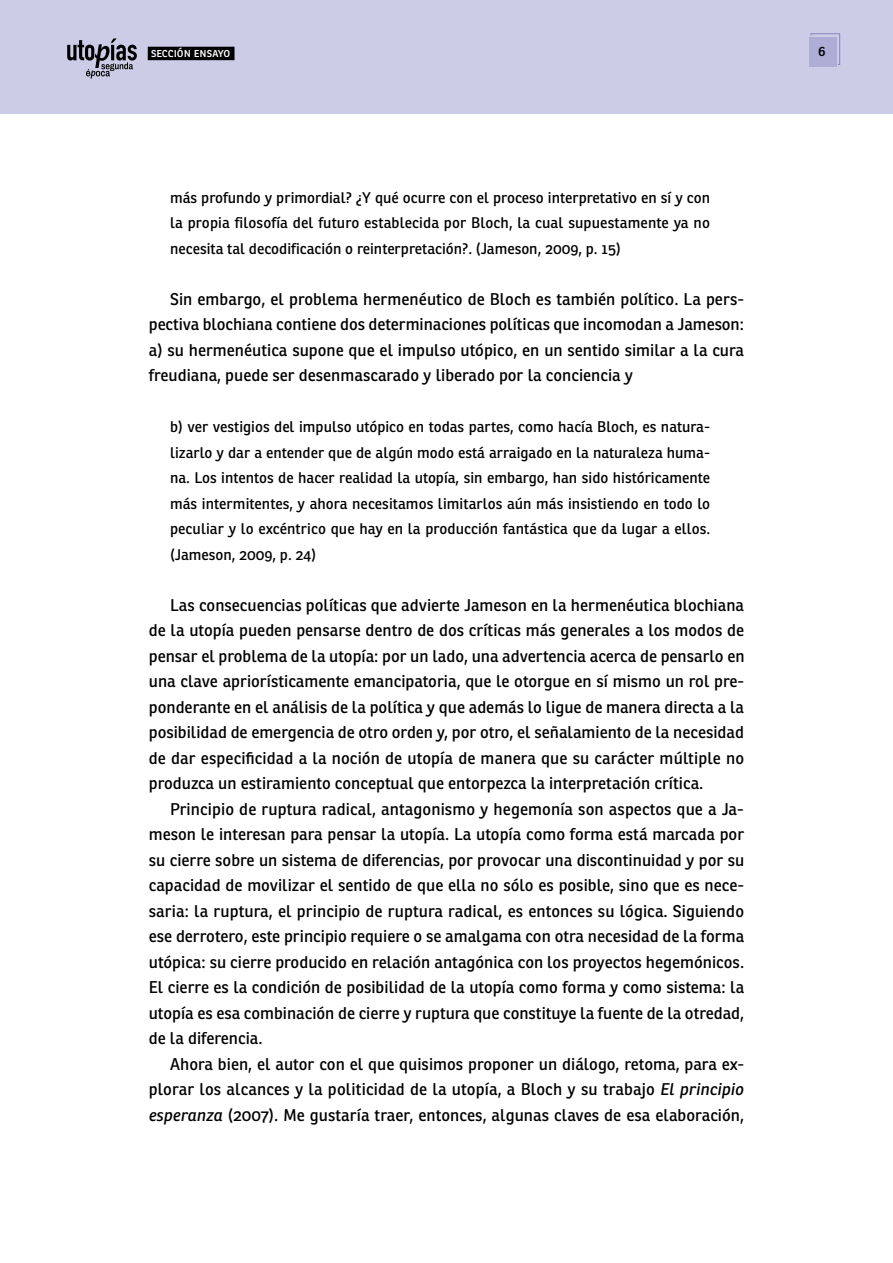
<style>
.page{position:relative;width:893px;height:1263px;background:#fff}
.page>*{position:absolute;margin:0;border:0;box-sizing:border-box;transform-origin:0 0}
.t1{font:16.5px/25.5px "Ronnia";color:#000;text-align:justify}
.t2{font:15px/25.5px "Ronnia";letter-spacing:.005em;color:#000;text-align:justify}
.t3{font:600 13.2px "Ronnia";color:#000}
.t4{font:12px "Ronnia";color:#fff}
.s1{font-style:italic}
</style>
<div class="page">
<div style="left:0;top:0;width:893px;height:113px;background:#cccce6"></div>
<div style="left:809px;top:38px;width:27px;height:29px;background:#adadd6"></div>
<svg style="left:810px;top:33px;width:30px;height:32px"></svg>
<svg style="left:67px;top:38px;width:70px;height:41px"></svg>
<div style="left:148px;top:47px;width:86px;height:13px;background:#000"></div>
<p class="t4" style="left:151px;top:46px;width:81px">sección ensayo</p>
<p class="t3" style="left:818px;top:44px;width:9px">6</p>
<p class="t2" style="left:170px;top:184px;width:542px">más profundo y primordial? ¿Y qué ocurre con el proceso interpretativo en sí y con la propia filosofía del futuro establecida por Bloch, la cual supuestamente ya no necesita tal decodificación o reinterpretación?. (Jameson, 2009, p. 15)</p>
<p class="t1" style="left:149px;top:286px;width:597px;text-indent:21px">Sin embargo, el problema hermenéutico de Bloch es también político. La pers&shy;pectiva blochiana contiene dos determinaciones políticas que incomodan a Jameson: a) su hermenéutica supone que el impulso utópico, en un sentido similar a la cura freudiana, puede ser desenmascarado y liberado por la conciencia y</p>
<p class="t2" style="left:170px;top:414px;width:542px">b) ver vestigios del impulso utópico en todas partes, como hacía Bloch, es natura&shy;lizarlo y dar a entender que de algún modo está arraigado en la naturaleza huma&shy;na. Los intentos de hacer realidad la utopía, sin embargo, han sido históricamente más intermitentes, y ahora necesitamos limitarlos aún más insistiendo en todo lo peculiar y lo excéntrico que hay en la producción fantástica que da lugar a ellos. (Jameson, 2009, p. 24)</p>
<p class="t1" style="left:149px;top:592px;width:597px;text-indent:21px">Las consecuencias políticas que advierte Jameson en la hermenéutica blochiana de la utopía pueden pensarse dentro de dos críticas más generales a los modos de pensar el problema de la utopía: por un lado, una advertencia acerca de pensarlo en una clave apriorísticamente emancipatoria, que le otorgue en sí mismo un rol pre&shy;ponderante en el análisis de la política y que además lo ligue de manera directa a la posibilidad de emergencia de otro orden y, por otro, el señalamiento de la necesidad de dar especificidad a la noción de utopía de manera que su carácter múltiple no produzca un estiramiento conceptual que entorpezca la interpretación crítica.</p>
<p class="t1" style="left:149px;top:796px;width:597px;text-indent:21px">Principio de ruptura radical, antagonismo y hegemonía son aspectos que a Ja&shy;meson le interesan para pensar la utopía. La utopía como forma está marcada por su cierre sobre un sistema de diferencias, por provocar una discontinuidad y por su capacidad de movilizar el sentido de que ella no sólo es posible, sino que es nece&shy;saria: la ruptura, el principio de ruptura radical, es entonces su lógica. Siguiendo ese derrotero, este principio requiere o se amalgama con otra necesidad de la forma utópica: su cierre producido en relación antagónica con los proyectos hegemónicos.<br>El cierre es la condición de posibilidad de la utopía como forma y como sistema: la utopía es esa combinación de cierre y ruptura que constituye la fuente de la otredad, de la diferencia.</p>
<p class="t1" style="left:149px;top:1051px;width:597px;text-indent:21px">Ahora bien, el autor con el que quisimos proponer un diálogo, retoma, para ex&shy;plorar los alcances y la politicidad de la utopía, a Bloch y su trabajo <span class="s1">El principio esperanza</span> (2007). Me gustaría traer, entonces, algunas claves de esa elaboración,</p>
</div>
